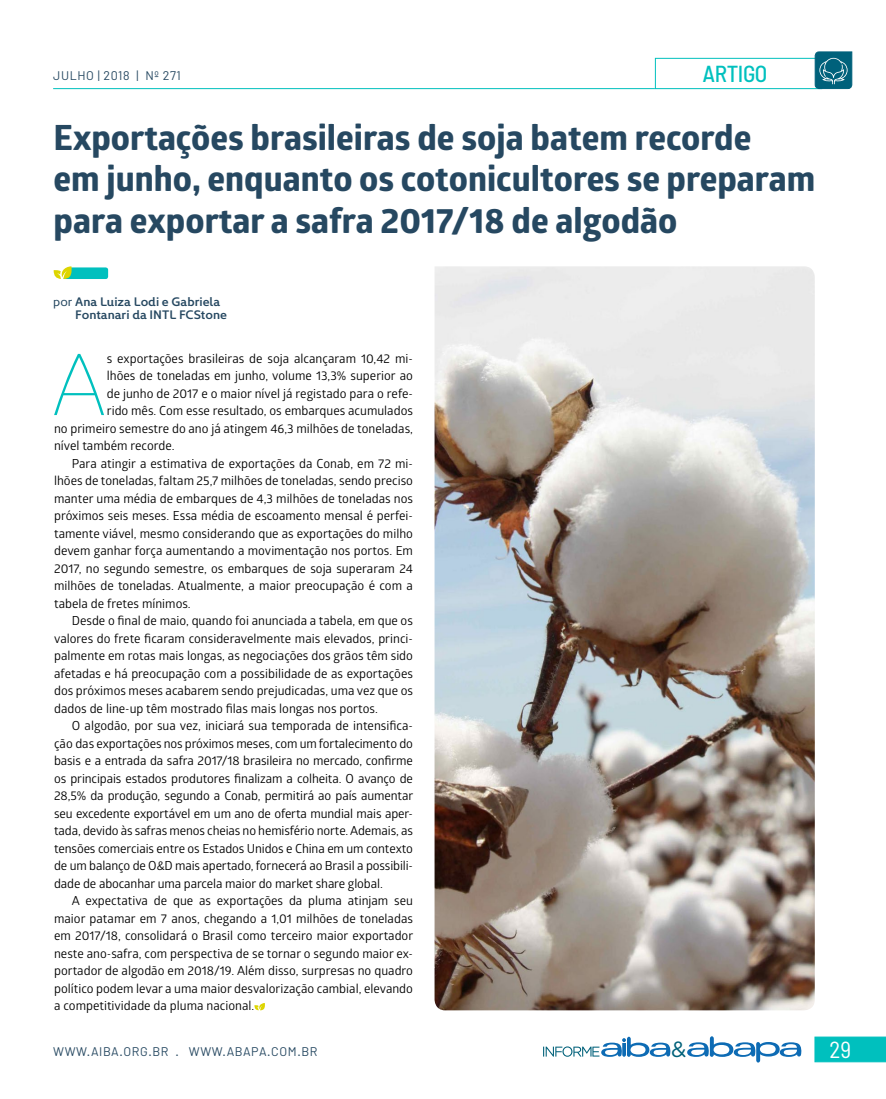
<style>
.page{position:relative;width:886px;height:1099px;background:#fff}
.page>*{position:absolute;margin:0;border:0;box-sizing:border-box;transform-origin:0 0}
.t1{font:200 88.62px "Kyrial Display Pro";color:#00c0be}
.t2{font:700 34.75px/41.2px "Globerx";color:#264861}
.t3{font:500 semi-condensed 23.12px "Barlow";letter-spacing:-.02em;color:#00c0be}
.t4{font:semi-condensed 23.12px "Barlow";color:#fff}
.t5{font:22px "Gotham Rounded";color:#00617a}
.t6{font:12.5px "Glober";color:#000}
.t7{font:12.5px "Barlow";letter-spacing:.05em;color:#264861}
.t8{font:600 12.5px/12.5px "Kyrial Display Pro";color:#264861}
.s1{font-weight:400}
</style>
<div class="page">
<svg style="left:815px;top:1036px;width:71px;height:26px"></svg>
<hr style="left:53px;top:88px;width:602px;height:1px;background:#00c0be">
<svg style="left:687px;top:1036px;width:115px;height:27px"></svg>
<svg style="left:543px;top:1036px;width:128px;height:21px"></svg>
<div style="left:655px;top:58px;width:167px;height:31px;background:#fff;border:1px solid #00c0be"></div>
<svg style="left:254px;top:1003px;width:11px;height:7px"></svg>
<svg style="left:54px;top:266px;width:54px;height:13px"></svg>
<img style="left:434px;top:266px;width:381px;height:744px">
<svg style="left:814px;top:51px;width:38px;height:38px"></svg>
<p class="t7" style="left:53px;top:68px;width:129px">JULHO | 2018 | Nº 271</p>
<h3 class="t3" style="left:702px;top:59px;width:66px">ARTIGO</h3>
<h2 class="t2" style="left:54px;top:117px;width:763px">Exportações brasileiras de soja batem recorde<br>em junho, enquanto os cotonicultores se preparam para exportar a safra 2017/18 de algodão</h2>
<p class="t8" style="left:75px;top:295px;width:153px;text-indent:-22px"><span class="s1">por</span> Ana Luiza Lodi e Gabriela<br>Fontanari da INTL FCStone</p>
<h1 class="t1" style="left:51px;top:321px;width:57px">A</h1>
<p class="t6" style="left:107px;top:349px;width:308px">s exportações brasileiras de soja alcançaram 10,42 mi-</p>
<p class="t6" style="left:107px;top:367px;width:308px">lhões de toneladas em junho, volume 13,3% superior ao</p>
<p class="t6" style="left:107px;top:384px;width:308px">de junho de 2017 e o maior nível já registado para o refe-</p>
<p class="t6" style="left:107px;top:402px;width:308px">rido mês. Com esse resultado, os embarques acumulados</p>
<p class="t6" style="left:54px;top:419px;width:360px">no primeiro semestre do ano já atingem 46,3 milhões de toneladas,</p>
<p class="t6" style="left:54px;top:437px;width:122px">nível também recorde.</p>
<p class="t6" style="left:72px;top:454px;width:343px">Para atingir a estimativa de exportações da Conab, em 72 mi-</p>
<p class="t6" style="left:54px;top:472px;width:360px">lhões de toneladas, faltam 25,7 milhões de toneladas, sendo preciso</p>
<p class="t6" style="left:54px;top:489px;width:360px">manter uma média de embarques de 4,3 milhões de toneladas nos</p>
<p class="t6" style="left:54px;top:507px;width:360px">próximos seis meses. Essa média de escoamento mensal é perfei-</p>
<p class="t6" style="left:54px;top:524px;width:360px">tamente viável, mesmo considerando que as exportações do milho</p>
<p class="t6" style="left:54px;top:542px;width:360px">devem ganhar força aumentando a movimentação nos portos. Em</p>
<p class="t6" style="left:54px;top:559px;width:360px">2017, no segundo semestre, os embarques de soja superaram 24</p>
<p class="t6" style="left:54px;top:577px;width:360px">milhões de toneladas. Atualmente, a maior preocupação é com a</p>
<p class="t6" style="left:54px;top:594px;width:138px">tabela de fretes mínimos.</p>
<p class="t6" style="left:72px;top:612px;width:343px">Desde o final de maio, quando foi anunciada a tabela, em que os</p>
<p class="t6" style="left:54px;top:629px;width:360px">valores do frete ficaram consideravelmente mais elevados, princi-</p>
<p class="t6" style="left:54px;top:647px;width:360px">palmente em rotas mais longas, as negociações dos grãos têm sido</p>
<p class="t6" style="left:54px;top:664px;width:360px">afetadas e há preocupação com a possibilidade de as exportações</p>
<p class="t6" style="left:54px;top:682px;width:360px">dos próximos meses acabarem sendo prejudicadas, uma vez que os</p>
<p class="t6" style="left:54px;top:699px;width:325px">dados de line-up têm mostrado filas mais longas nos portos.</p>
<p class="t6" style="left:72px;top:717px;width:343px">O algodão, por sua vez, iniciará sua temporada de intensifica-</p>
<p class="t6" style="left:54px;top:734px;width:360px">ção das exportações nos próximos meses, com um fortalecimento do</p>
<p class="t6" style="left:54px;top:752px;width:360px">basis e a entrada da safra 2017/18 brasileira no mercado, confirme</p>
<p class="t6" style="left:54px;top:769px;width:360px">os principais estados produtores finalizam a colheita. O avanço de</p>
<p class="t6" style="left:54px;top:787px;width:361px">28,5% da produção, segundo a Conab, permitirá ao país aumentar</p>
<p class="t6" style="left:54px;top:804px;width:360px">seu excedente exportável em um ano de oferta mundial mais aper-</p>
<p class="t6" style="left:54px;top:822px;width:360px">tada, devido às safras menos cheias no hemisfério norte. Ademais, as</p>
<p class="t6" style="left:54px;top:839px;width:360px">tensões comerciais entre os Estados Unidos e China em um contexto</p>
<p class="t6" style="left:54px;top:857px;width:360px">de um balanço de O&amp;D mais apertado, fornecerá ao Brasil a possibili-</p>
<p class="t6" style="left:54px;top:874px;width:330px">dade de abocanhar uma parcela maior do market share global.</p>
<p class="t6" style="left:72px;top:892px;width:343px">A expectativa de que as exportações da pluma atinjam seu</p>
<p class="t6" style="left:54px;top:909px;width:360px">maior patamar em 7 anos, chegando a 1,01 milhões de toneladas</p>
<p class="t6" style="left:54px;top:927px;width:361px">em 2017/18, consolidará o Brasil como terceiro maior exportador</p>
<p class="t6" style="left:54px;top:944px;width:360px">neste ano-safra, com perspectiva de se tornar o segundo maior ex-</p>
<p class="t6" style="left:54px;top:962px;width:360px">portador de algodão em 2018/19. Além disso, surpresas no quadro</p>
<p class="t6" style="left:54px;top:979px;width:360px">político podem levar a uma maior desvalorização cambial, elevando</p>
<p class="t6" style="left:54px;top:997px;width:202px">a competitividade da pluma nacional.</p>
<p class="t7" style="left:53px;top:1043px;width:266px">WWW.AIBA.ORG.BR . WWW.ABAPA.COM.BR</p>
<h3 class="t5" style="left:671px;top:1035px;width:17px">&amp;</h3>
<h3 class="t4" style="left:829px;top:1034px;width:23px">29</h3>
</div>
